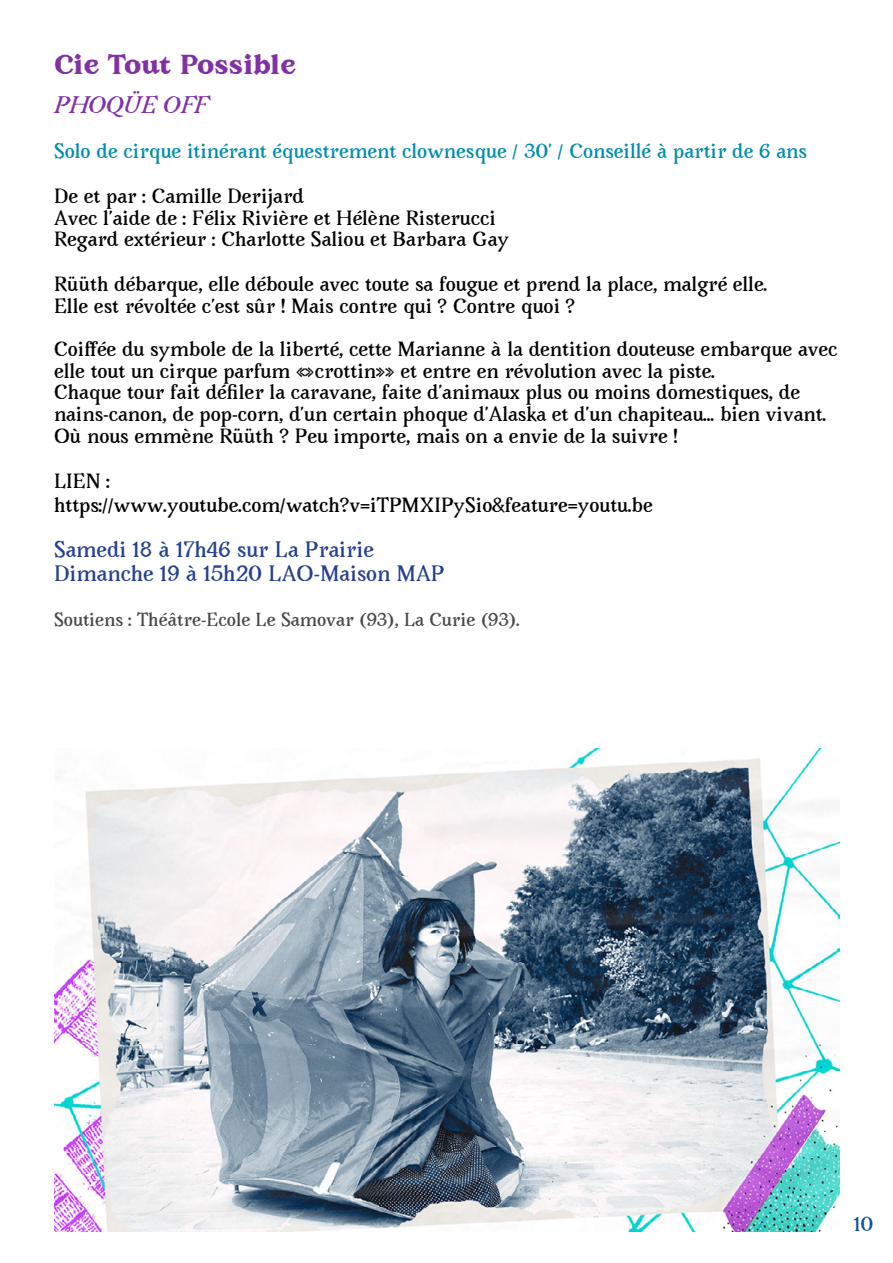
<style>
.page{position:relative;width:893px;height:1263px;background:#fff}
.page>*{position:absolute;margin:0;border:0;box-sizing:border-box;transform-origin:0 0}
.t1{font:900 24px "Avara";color:#8131a4}
.t2{font:italic 700 21px "Avara";color:#8131a4}
.t3{font:700 19.5px/24px "Avara";color:#25408f}
.t4{font:700 18px/21.6px "Avara";color:#000}
.t5{font:700 18px "Avara";color:#008dab}
.t6{font:700 18px "Avara";color:#11509f}
.t7{font:700 16.5px "Avara";color:#48484a}
</style>
<div class="page">
<img style="left:54px;top:748px;width:786px;height:484px">
<h1 class="t1" style="left:54px;top:47px;width:243px">Cie Tout Possible</h1>
<p class="t2" style="left:54px;top:90px;width:155px">PHOQÜE OFF</p>
<p class="t5" style="left:54px;top:138px;width:754px">Solo de cirque itinérant équestrement clownesque / 30’ / Conseillé à partir de 6 ans</p>
<p class="t4" style="left:54px;top:186px;width:456px">De et par : Camille Derijard<br>Avec l’aide de : Félix Rivière et Hélène Risterucci<br>Regard extérieur : Charlotte Saliou et Barbara Gay</p>
<p class="t4" style="left:54px;top:274px;width:715px">Rüüth débarque, elle déboule avec toute sa fougue et prend la place, malgré elle.<br>Elle est révoltée c’est sûr ! Mais contre qui ? Contre quoi ?</p>
<p class="t4" style="left:54px;top:339px;width:785px">Coiffée du symbole de la liberté, cette Marianne à la dentition douteuse embarque avec elle tout un cirque parfum «»crottin»» et entre en révolution avec la piste.<br>Chaque tour fait défiler la caravane, faite d’animaux plus ou moins domestiques, de nains-canon, de pop-corn, d’un certain phoque d’Alaska et d’un chapiteau... bien vivant.<br>Où nous emmène Rüüth ? Peu importe, mais on a envie de la suivre !</p>
<p class="t4" style="left:54px;top:469px;width:600px;line-height:24px">LIEN : https://www.youtube.com/watch?v=iTPMXIPySio&amp;feature=youtu.be</p>
<p class="t3" style="left:54px;top:537px;width:392px">Samedi 18 à 17h46 sur La Prairie<br>Dimanche 19 à 15h20 LAO-Maison MAP</p>
<p class="t7" style="left:54px;top:607px;width:467px">Soutiens : Théâtre-Ecole Le Samovar (93), La Curie (93).</p>
<p class="t6" style="left:854px;top:1211px;width:21px">10</p>
</div>
